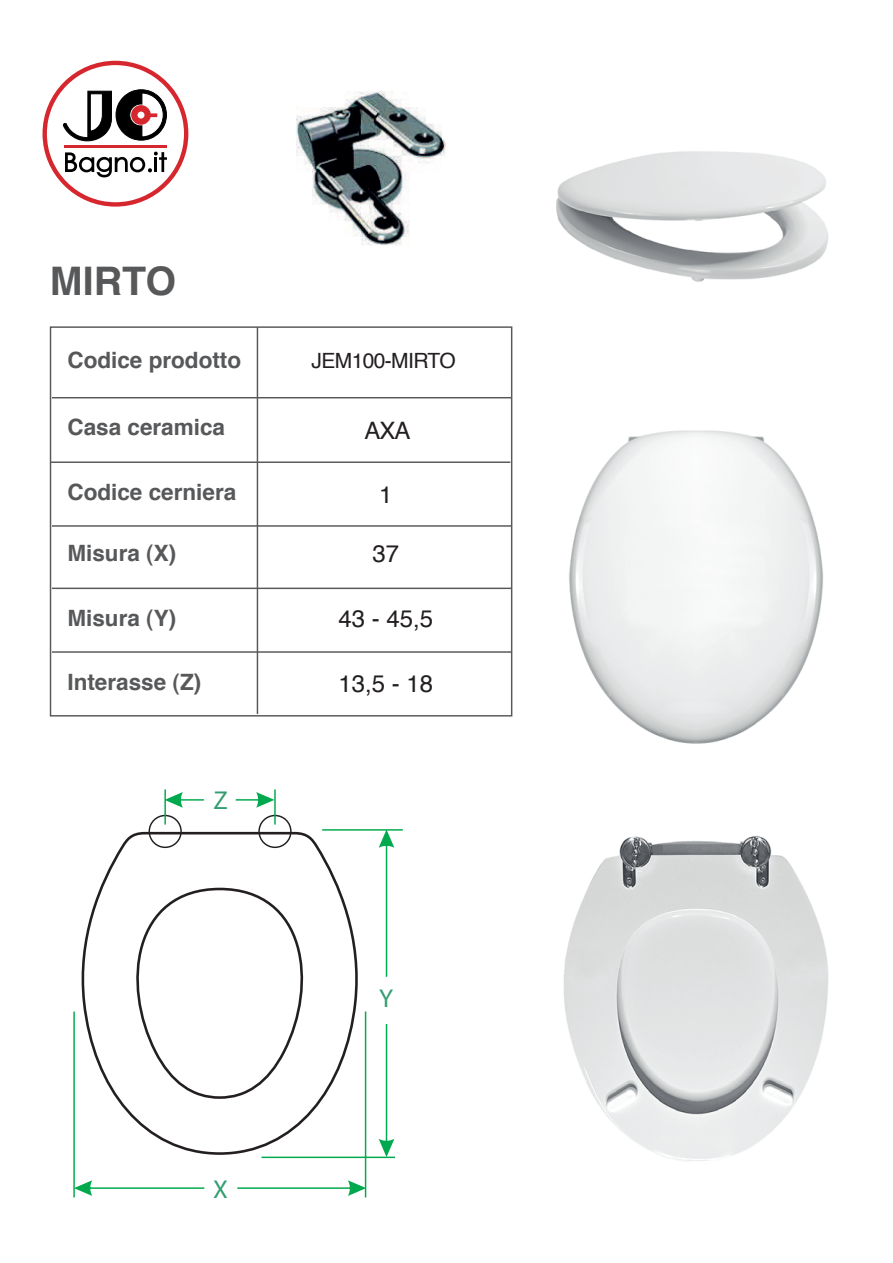
<style>
.page{position:relative;width:893px;height:1263px;background:#fff}
.page>*{position:absolute;margin:0;border:0;box-sizing:border-box;transform-origin:0 0}
.t1{font:700 39.3px "Helvetica";color:#57585a}
.t2{font:300 25.95px "Swiss 721 BT";color:#329e70}
.t3{font:24px "Helvetica";color:#231f20}
.t4{font:700 22.5px "Helvetica";color:#57585a}
.t5{font:21px "Helvetica";letter-spacing:-.03em;color:#231f20}
</style>
<div class="page">
<svg style="left:43px;top:61px;width:145px;height:146px"></svg>
<hr style="left:257px;top:327px;width:1px;height:387px;background:#57585a">
<hr style="left:52px;top:525px;width:459px;height:2px;background:#57585a">
<hr style="left:52px;top:588px;width:459px;height:1px;background:#57585a">
<hr style="left:52px;top:651px;width:459px;height:2px;background:#57585a">
<hr style="left:52px;top:397px;width:459px;height:1px;background:#57585a">
<hr style="left:51px;top:461px;width:459px;height:2px;background:#57585a">
<img style="left:563px;top:835px;width:266px;height:327px">
<img style="left:569px;top:430px;width:254px;height:314px">
<img style="left:556px;top:151px;width:273px;height:131px">
<img style="left:296px;top:91px;width:149px;height:154px">
<svg style="left:81px;top:831px;width:284px;height:325px"></svg>
<svg style="left:148px;top:814px;width:144px;height:35px"></svg>
<hr style="left:164px;top:789px;width:2px;height:35px;background:#00a94d">
<hr style="left:274px;top:789px;width:2px;height:35px;background:#00a94d">
<hr style="left:73px;top:1011px;width:2px;height:186px;background:#00a94d">
<hr style="left:365px;top:1011px;width:1px;height:186px;background:#00a94d">
<hr style="left:261px;top:1156px;width:134px;height:2px;background:#00a94d">
<hr style="left:322px;top:829px;width:81px;height:2px;background:#00a94d">
<svg style="left:165px;top:792px;width:39px;height:16px"></svg>
<svg style="left:236px;top:792px;width:38px;height:16px"></svg>
<svg style="left:74px;top:1180px;width:130px;height:16px"></svg>
<svg style="left:237px;top:1180px;width:128px;height:16px"></svg>
<svg style="left:379px;top:829px;width:15px;height:148px"></svg>
<svg style="left:379px;top:1024px;width:15px;height:133px"></svg>
<h1 class="t1" style="left:50px;top:249px;width:128px">MIRTO</h1>
<p class="t4" style="left:67px;top:342px;width:175px">Codice prodotto</p>
<p class="t5" style="left:312px;top:345px;width:146px">JEM100-MIRTO</p>
<p class="t4" style="left:67px;top:409px;width:159px">Casa ceramica</p>
<p class="t4" style="left:67px;top:474px;width:170px">Codice cerniera</p>
<p class="t3" style="left:364px;top:412px;width:48px">AXA</p>
<p class="t3" style="left:379px;top:476px;width:15px">1</p>
<p class="t4" style="left:67px;top:535px;width:110px">Misura (X)</p>
<p class="t3" style="left:372px;top:535px;width:28px">37</p>
<p class="t4" style="left:67px;top:600px;width:110px">Misura (Y)</p>
<p class="t4" style="left:67px;top:664px;width:135px">Interasse (Z)</p>
<p class="t2" style="left:213px;top:785px;width:16px">Z</p>
<p class="t2" style="left:213px;top:1173px;width:16px">X</p>
<p class="t3" style="left:338px;top:600px;width:96px">43 - 45,5</p>
<p class="t3" style="left:338px;top:665px;width:96px">13,5 - 18</p>
<p class="t2" style="left:379px;top:982px;width:16px">Y</p>
</div>
